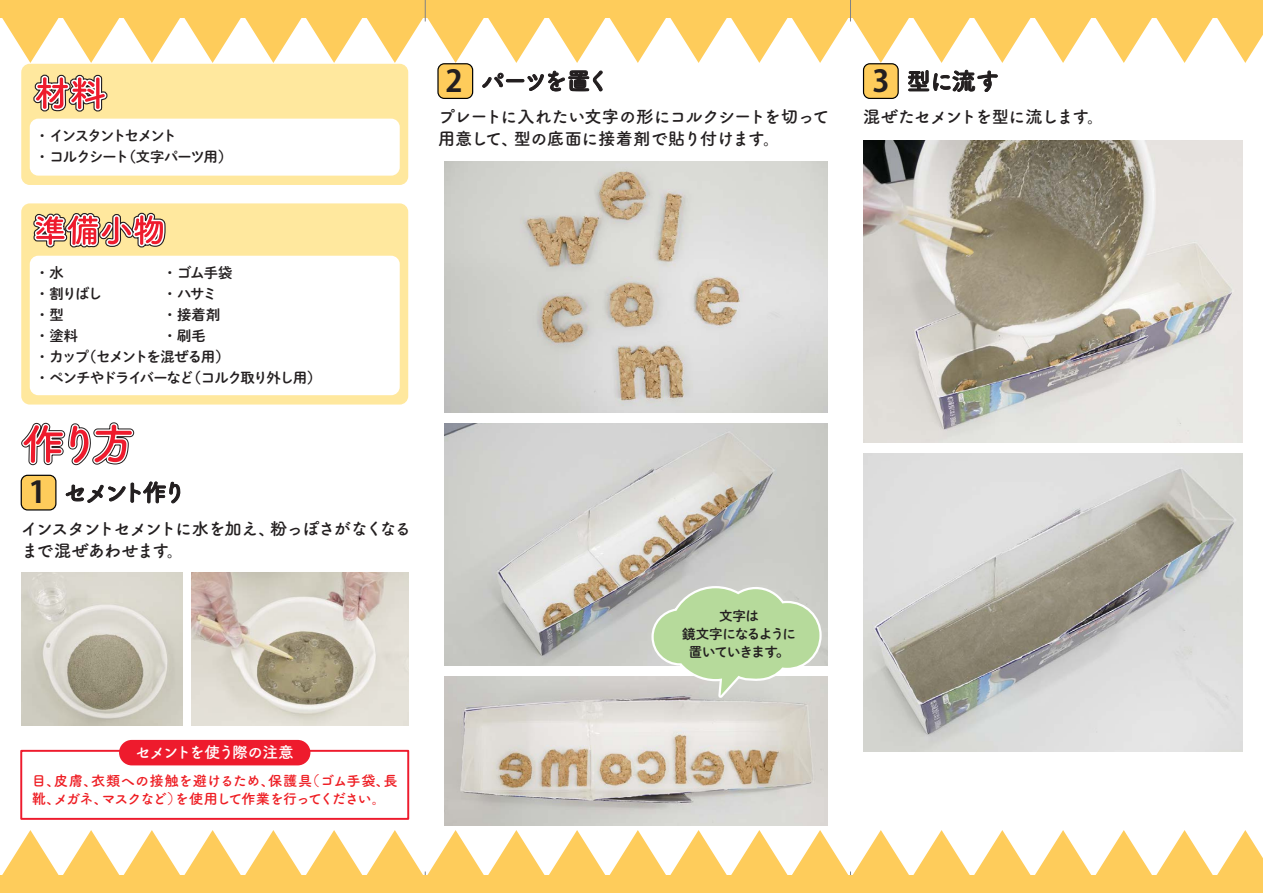
<style>
.page{position:relative;width:1263px;height:893px;background:#fff}
.page>*{position:absolute;margin:0;border:0;box-sizing:border-box;transform-origin:0 0}
.t1{font:24px "Tsuku A Rd Gothic Std B";letter-spacing:-.14em;color:#231f20}
.t2{font:17.25px/21.8px "Tsuku A Rd Gothic Std B";letter-spacing:-.065em;color:#231f20}
.t3{font:17.25px/21.8px "Tsuku A Rd Gothic Std B";letter-spacing:-.04em;color:#231f20}
.t4{font:15.75px "Tsuku A Rd Gothic Std B";letter-spacing:-.11em;color:#fff}
.t5{font:14.25px/21px "DNP Shuei M Go Std B";letter-spacing:-.08em;color:#231f20}
.t6{font:14.25px/18px "Tsuku A Rd Gothic Std B";letter-spacing:-.065em;color:#ee1d23}
.t7{font:13.5px/18px "DNP Shuei M Go Std B";letter-spacing:-.055em;color:#231f20;text-align:center}
.s1{font-family:"Koz Go Pr 6 N";font-weight:700;font-size:30px}
</style>
<div class="page">
<svg style="left:0;top:830px;width:1263px;height:63px"></svg>
<img style="left:191px;top:573px;width:217px;height:153px">
<img style="left:444px;top:161px;width:383px;height:251px">
<img style="left:864px;top:140px;width:378px;height:302px">
<img style="left:864px;top:454px;width:378px;height:297px">
<img style="left:444px;top:423px;width:383px;height:243px">
<img style="left:444px;top:677px;width:383px;height:149px">
<div style="left:21px;top:64px;width:387px;height:121px;background:#ffe89e;border-radius:9px"></div>
<div style="left:30px;top:119px;width:370px;height:57px;background:#fff;border-radius:9px"></div>
<div style="left:21px;top:203px;width:387px;height:202px;background:#ffe89e;border-radius:9px"></div>
<div style="left:30px;top:256px;width:370px;height:139px;background:#fff;border-radius:9px"></div>
<svg style="left:20px;top:209px;width:161px;height:557px"></svg>
<svg style="left:0;top:0;width:1263px;height:114px"></svg>
<div style="left:20px;top:750px;width:389px;height:70px;border:2px solid #ee1b2d"></div>
<div style="left:119px;top:740px;width:191px;height:25px;background:#ee1b2d;border-radius:13px"></div>
<svg style="left:649px;top:584px;width:175px;height:125px;background:#c5d8b5"></svg>
<p class="t5" style="left:35px;top:124px;width:198px">・インスタントセメント<br>・コルクシート（文字パーツ用）</p>
<h1 class="t1" style="left:446px;top:62px;width:166px"><span class="s1">2</span> パーツを置く</h1>
<p class="t3" style="left:438px;top:105px;width:393px">プレートに入れたい文字の形にコルクシートを切って用意して、型の底面に接着剤で貼り付けます。</p>
<h1 class="t1" style="left:872px;top:62px;width:128px"><span class="s1">3</span> 型に流す</h1>
<p class="t2" style="left:863px;top:105px;width:243px">混ぜたセメントを型に流します。</p>
<p class="t5" style="left:35px;top:262px;width:30px">・水</p>
<p class="t5" style="left:163px;top:262px;width:71px">・ゴム手袋</p>
<p class="t5" style="left:35px;top:283px;width:69px">・割りばし</p>
<p class="t5" style="left:163px;top:283px;width:56px">・ハサミ</p>
<p class="t5" style="left:35px;top:304px;width:30px">・型</p>
<p class="t5" style="left:163px;top:304px;width:59px">・接着剤</p>
<p class="t5" style="left:35px;top:325px;width:44px">・塗料</p>
<p class="t5" style="left:35px;top:325px;width:288px;text-indent:128px">・刷毛<br>・カップ（セメントを混ぜる用）<br>・ペンチやドライバーなど（コルク取り外し用）</p>
<h1 class="t1" style="left:29px;top:474px;width:159px"><span class="s1">1</span> セメント作り</h1>
<p class="t2" style="left:21px;top:516px;width:392px">インスタントセメントに水を加え、粉っぽさがなくなるまで混ぜあわせます。</p>
<p class="t4" style="left:135px;top:740px;width:160px">セメントを使う際の注意</p>
<p class="t6" style="left:32px;top:771px;width:367px">目、皮膚、衣類への接触を避けるため、保護具（ゴム手袋、長靴、メガネ、マスクなど）を使用して作業を行ってください。</p>
<p class="t7" style="left:682px;top:606px;width:116px">文字は<br>鏡文字になるように置いていきます。</p>
</div>
